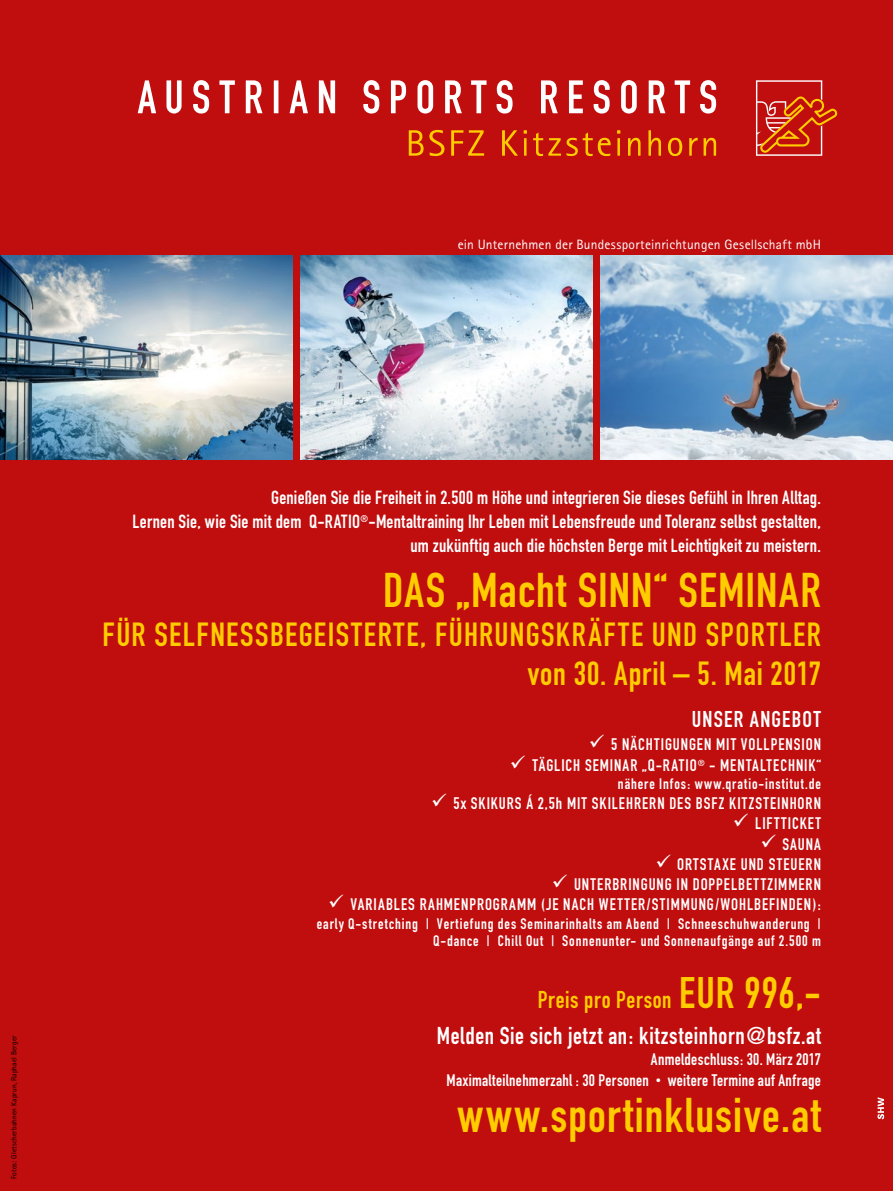
<style>
.page{position:relative;width:893px;height:1191px;background:#c00d0e}
.page>*{position:absolute;margin:0;border:0;box-sizing:border-box;transform-origin:0 0}
.t1{font:48px "DIN Engschrift";letter-spacing:.025em;color:#fc0}
.t2{font:33px/39px "DIN Engschrift";letter-spacing:.04em;color:#fc0;text-align:right}
.t3{font:24px/36px "DIN Engschrift";letter-spacing:.025em;color:#fff;text-align:right}
.t4{font:22.5px "DIN Engschrift";letter-spacing:.055em;color:#fff}
.t5{font:18.75px/24px "DIN Engschrift";letter-spacing:.01em;color:#fff;text-align:right}
.t6{font:16.5px "DIN Engschrift";letter-spacing:.055em;color:#fff}
.t7{font:16.5px/21px "DIN Engschrift";letter-spacing:.02em;color:#fff;text-align:right}
.t8{font:15px/17.1px "DIN Engschrift";letter-spacing:.06em;color:#fff;text-align:right}
.t9{font:13.5px "Rotis Sans Serif";letter-spacing:.015em;color:#fff}
.t10{font:7.5px "Rotis Sans Serif";letter-spacing:.015em;color:#000}
.s1{color:#fc0}
.s2{font-size:43.5px;color:#fc0}
.s3{font-size:10.5px}
</style>
<div class="page">
<img style="left:300px;top:255px;width:293px;height:205px">
<img style="left:600px;top:255px;width:293px;height:205px">
<img style="left:0;top:255px;width:293px;height:205px">
<svg style="left:877px;top:1097px;width:7px;height:22px"></svg>
<svg style="left:138px;top:80px;width:578px;height:33px"></svg>
<svg style="left:409px;top:130px;width:35px;height:26px"></svg>
<svg style="left:451px;top:130px;width:33px;height:26px"></svg>
<svg style="left:502px;top:130px;width:16px;height:26px"></svg>
<svg style="left:524px;top:130px;width:3px;height:4px"></svg>
<hr style="left:524px;top:138px;width:3px;height:18px;background:#fc0">
<svg style="left:533px;top:132px;width:78px;height:24px"></svg>
<svg style="left:617px;top:130px;width:3px;height:4px"></svg>
<hr style="left:617px;top:138px;width:3px;height:18px;background:#fc0">
<svg style="left:628px;top:138px;width:12px;height:18px"></svg>
<svg style="left:648px;top:130px;width:13px;height:26px"></svg>
<svg style="left:668px;top:138px;width:14px;height:18px"></svg>
<svg style="left:689px;top:138px;width:9px;height:18px"></svg>
<svg style="left:704px;top:138px;width:12px;height:18px"></svg>
<svg style="left:756px;top:80px;width:82px;height:76px"></svg>
<p class="t9" style="left:458px;top:236px;width:365px">ein Unternehmen der Bundessporteinrichtungen Gesellschaft mbH</p>
<p class="t10" style="left:9px;top:1179px;width:145px;rotate:-90deg">Fotos: Gletscherbahnen Kaprun, Raphael Berger</p>
<p class="t5" style="left:133px;top:485px;width:690px">Genießen Sie die Freiheit in 2.500 m Höhe und integrieren Sie dieses Gefühl in Ihren Alltag.<br>Lernen Sie, wie Sie mit dem Q-RATIO<sup>®</sup>-Mentaltraining Ihr Leben mit Lebensfreude und Toleranz selbst gestalten, um zukünftig auch die höchsten Berge mit Leichtigkeit zu meistern.</p>
<h1 class="t1" style="left:383px;top:562px;width:439px">DAS „Macht SINN“ SEMINAR</h1>
<h2 class="t2" style="left:103px;top:615px;width:720px">FÜR SELFNESSBEGEISTERTE, FÜHRUNGSKRÄFTE UND SPORTLER von 30. April – 5. Mai 2017</h2>
<h3 class="t4" style="left:692px;top:706px;width:131px">UNSER ANGEBOT</h3>
<p class="t6" style="left:589px;top:735px;width:234px">✓ 5 NÄCHTIGUNGEN MIT VOLLPENSION</p>
<p class="t6" style="left:510px;top:755px;width:313px">✓ TÄGLICH SEMINAR „Q-RATIO<sup>®</sup> - MENTALTECHNIK“</p>
<p class="t8" style="left:618px;top:775px;width:204px">nähere Infos: www.qratio-institut.de</p>
<p class="t6" style="left:431px;top:794px;width:391px">✓ 5x SKIKURS Á 2,5h MIT SKILEHRERN DES BSFZ KITZSTEINHORN</p>
<p class="t6" style="left:733px;top:814px;width:89px">✓ LIFTTICKET</p>
<p class="t6" style="left:761px;top:834px;width:62px">✓ SAUNA</p>
<p class="t6" style="left:655px;top:854px;width:167px">✓ ORTSTAXE UND STEUERN</p>
<p class="t6" style="left:552px;top:874px;width:271px">✓ UNTERBRINGUNG IN DOPPELBETTZIMMERN</p>
<p class="t6" style="left:328px;top:894px;width:494px">✓ VARIABLES RAHMENPROGRAMM (JE NACH WETTER/STIMMUNG/WOHLBEFINDEN):</p>
<p class="t8" style="left:317px;top:914px;width:506px">early Q-stretching | Vertiefung des Seminarinhalts am Abend | Schneeschuhwanderung |<br>Q-dance | Chill Out | Sonnenunter- und Sonnenaufgänge auf 2.500 m</p>
<h3 class="t3" style="left:437px;top:981px;width:386px"><span class="s1">Preis pro Person</span> <span class="s2">EUR 996,-<br></span>Melden Sie sich jetzt an: kitzsteinhorn@bsfz.at</h3>
<p class="t7" style="left:447px;top:1048px;width:376px">Anmeldeschluss: 30. März 2017<br>Maximalteilnehmerzahl : 30 Personen <span class="s3">•</span> weitere Termine auf Anfrage</p>
<h1 class="t1" style="left:458px;top:1086px;width:365px">www.sportinklusive.at</h1>
</div>
